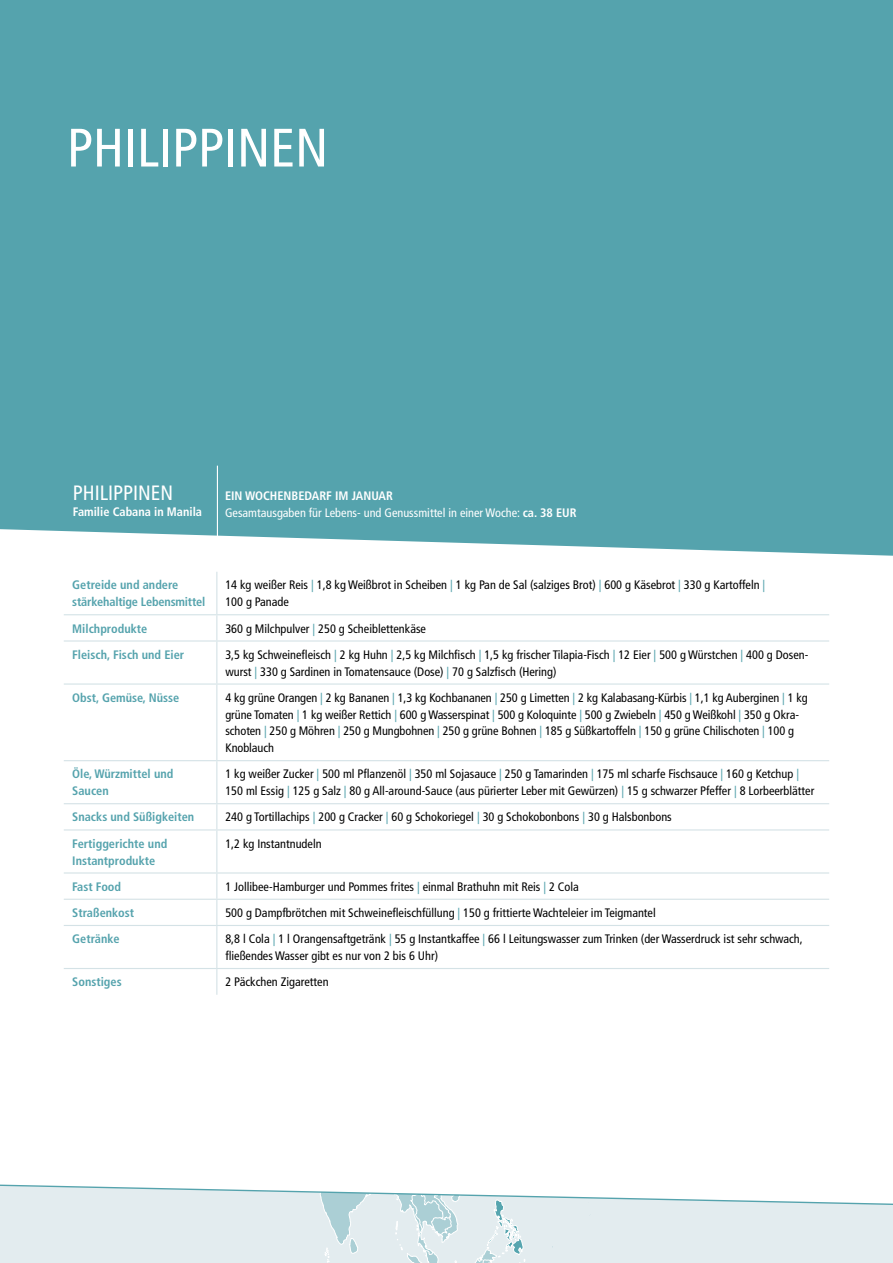
<style>
.page{position:relative;width:893px;height:1263px;background:#fff}
.page>*{position:absolute;margin:0;border:0;box-sizing:border-box;transform-origin:0 0}
.t1{font:condensed 54px "Frutiger LT Pro";color:#fff}
.t2{font:condensed 20.7px "Frutiger LT Pro";color:#fff}
.t3{font:condensed 12.3px/16.8px "Frutiger LT Pro";color:#000}
.t4{font:700 condensed 12.3px/16.8px "Frutiger LT Pro";color:#55a3ad}
.t5{font:condensed 12.3px/16.8px "Frutiger LT Pro";color:#fff}
.t6{font:700 condensed 12.3px "Frutiger LT Pro";color:#fff}
.s1{font-weight:700}
.s2{color:#55a3ad}
</style>
<div class="page">
<div style="left:0;top:0;width:893px;height:473px;background:#55a3ad"></div>
<svg style="left:0;top:466px;width:893px;height:90px;fill:#55a3ad"></svg>
<svg style="left:0;top:1184px;width:893px;height:79px;background:#e2ecef"></svg>
<hr style="left:216px;top:572px;width:1px;height:42px;background:#d4e2e6">
<hr style="left:64px;top:614px;width:153px;height:1px;background:#d4e2e6">
<hr style="left:217px;top:614px;width:612px;height:1px;background:#d4e2e6">
<svg style="left:216px;top:615px;width:1px;height:25px"></svg>
<hr style="left:64px;top:640px;width:153px;height:1px;background:#d4e2e6">
<hr style="left:217px;top:640px;width:612px;height:1px;background:#d4e2e6">
<hr style="left:216px;top:641px;width:1px;height:42px;background:#d4e2e6">
<hr style="left:64px;top:683px;width:153px;height:2px;background:#d4e2e6">
<hr style="left:217px;top:683px;width:612px;height:2px;background:#d4e2e6">
<hr style="left:216px;top:685px;width:1px;height:75px;background:#d4e2e6">
<hr style="left:64px;top:760px;width:153px;height:1px;background:#d4e2e6">
<hr style="left:217px;top:760px;width:612px;height:1px;background:#d4e2e6">
<hr style="left:216px;top:761px;width:1px;height:42px;background:#d4e2e6">
<hr style="left:64px;top:803px;width:153px;height:1px;background:#d4e2e6">
<hr style="left:217px;top:803px;width:612px;height:1px;background:#d4e2e6">
<svg style="left:216px;top:804px;width:1px;height:25px"></svg>
<hr style="left:64px;top:829px;width:153px;height:1px;background:#d4e2e6">
<hr style="left:217px;top:829px;width:612px;height:1px;background:#d4e2e6">
<hr style="left:216px;top:830px;width:1px;height:42px;background:#d4e2e6">
<hr style="left:64px;top:872px;width:153px;height:1px;background:#d4e2e6">
<hr style="left:217px;top:872px;width:612px;height:1px;background:#d4e2e6">
<hr style="left:64px;top:899px;width:153px;height:1px;background:#d4e2e6">
<hr style="left:217px;top:899px;width:612px;height:1px;background:#d4e2e6">
<svg style="left:216px;top:873px;width:1px;height:52px"></svg>
<hr style="left:64px;top:925px;width:153px;height:1px;background:#d4e2e6">
<hr style="left:217px;top:925px;width:612px;height:1px;background:#d4e2e6">
<hr style="left:216px;top:926px;width:1px;height:42px;background:#d4e2e6">
<hr style="left:64px;top:968px;width:153px;height:1px;background:#d4e2e6">
<hr style="left:217px;top:968px;width:612px;height:1px;background:#d4e2e6">
<svg style="left:216px;top:969px;width:1px;height:26px"></svg>
<hr style="left:217px;top:466px;width:1px;height:96px;background:#fff">
<h1 class="t1" style="left:67px;top:116px;width:263px">PHILIPPINEN</h1>
<h2 class="t2" style="left:73px;top:480px;width:102px">PHILIPPINEN</h2>
<p class="t6" style="left:73px;top:505px;width:131px">Familie Cabana in Manila</p>
<p class="t5" style="left:225px;top:487px;width:353px"><span class="s1">EIN WOCHENBEDARF IM JANUAR<br></span>Gesamtausgaben für Lebens- und Genussmittel in einer Woche: <span class="s1">ca. 38 EUR</span></p>
<p class="t4" style="left:72px;top:577px;width:135px">Getreide und andere stärkehaltige Lebensmittel</p>
<p class="t3" style="left:225px;top:577px;width:541px">14 kg weißer Reis <span class="s2">|</span> 1,8 kg Weißbrot in Scheiben <span class="s2">|</span> 1 kg Pan de Sal (salziges Brot) <span class="s2">|</span> 600 g Käsebrot <span class="s2">|</span> 330 g Kartoffeln <span class="s2">|<br></span>100 g Panade</p>
<p class="t4" style="left:72px;top:620px;width:77px">Milchprodukte</p>
<p class="t3" style="left:225px;top:620px;width:202px">360 g Milchpulver <span class="s2">|</span> 250 g Scheiblettenkäse</p>
<p class="t4" style="left:72px;top:646px;width:113px">Fleisch, Fisch und Eier</p>
<p class="t3" style="left:225px;top:646px;width:584px">3,5 kg Schweinefleisch <span class="s2">|</span> 2 kg Huhn <span class="s2">|</span> 2,5 kg Milchfisch <span class="s2">|</span> 1,5 kg frischer Tilapia-Fisch <span class="s2">|</span> 12 Eier <span class="s2">|</span> 500 g Würstchen <span class="s2">|</span> 400 g Dosen&shy;wurst <span class="s2">|</span> 330 g Sardinen in Tomatensauce (Dose) <span class="s2">|</span> 70 g Salzfisch (Hering)</p>
<p class="t4" style="left:72px;top:689px;width:109px">Obst, Gemüse, Nüsse</p>
<p class="t3" style="left:225px;top:689px;width:584px">4 kg grüne Orangen <span class="s2">|</span> 2 kg Bananen <span class="s2">|</span> 1,3 kg Kochbananen <span class="s2">|</span> 250 g Limetten <span class="s2">|</span> 2 kg Kalabasang-Kürbis <span class="s2">|</span> 1,1 kg Auberginen <span class="s2">|</span> 1 kg grüne Tomaten <span class="s2">|</span> 1 kg weißer Rettich <span class="s2">|</span> 600 g Wasserspinat <span class="s2">|</span> 500 g Koloquinte <span class="s2">|</span> 500 g Zwiebeln <span class="s2">|</span> 450 g Weißkohl <span class="s2">|</span> 350 g Okra&shy;schoten <span class="s2">|</span> 250 g Möhren <span class="s2">|</span> 250 g Mungbohnen <span class="s2">|</span> 250 g grüne Bohnen <span class="s2">|</span> 185 g Süßkartoffeln <span class="s2">|</span> 150 g grüne Chilischoten <span class="s2">|</span> 100 g Knoblauch</p>
<p class="t4" style="left:72px;top:766px;width:103px">Öle, Würzmittel und<br>Saucen</p>
<p class="t3" style="left:225px;top:766px;width:590px">1 kg weißer Zucker <span class="s2">|</span> 500 ml Pflanzenöl <span class="s2">|</span> 350 ml Sojasauce <span class="s2">|</span> 250 g Tamarinden <span class="s2">|</span> 175 ml scharfe Fischsauce <span class="s2">|</span> 160 g Ketchup <span class="s2">|<br></span>150 ml Essig <span class="s2">|</span> 125 g Salz <span class="s2">|</span> 80 g All-around-Sauce (aus pürierter Leber mit Gewürzen) <span class="s2">|</span> 15 g schwarzer Pfeffer <span class="s2">|</span> 8 Lorbeerblätter</p>
<p class="t4" style="left:72px;top:809px;width:124px">Snacks und Süßigkeiten</p>
<p class="t3" style="left:225px;top:809px;width:448px">240 g Tortillachips <span class="s2">|</span> 200 g Cracker <span class="s2">|</span> 60 g Schokoriegel <span class="s2">|</span> 30 g Schokobonbons <span class="s2">|</span> 30 g Halsbonbons</p>
<p class="t4" style="left:72px;top:835px;width:97px">Fertiggerichte und<br>Instantprodukte</p>
<p class="t3" style="left:225px;top:835px;width:98px">1,2 kg Instantnudeln</p>
<p class="t4" style="left:72px;top:878px;width:50px">Fast Food</p>
<p class="t3" style="left:225px;top:878px;width:355px">1 Jollibee-Hamburger und Pommes frites <span class="s2">|</span> einmal Brathuhn mit Reis <span class="s2">|</span> 2 Cola</p>
<p class="t4" style="left:72px;top:904px;width:63px">Straßenkost</p>
<p class="t3" style="left:225px;top:904px;width:432px">500 g Dampfbrötchen mit Schweinefleischfüllung <span class="s2">|</span> 150 g frittierte Wachteleier im Teigmantel</p>
<p class="t4" style="left:72px;top:930px;width:49px">Getränke</p>
<p class="t3" style="left:225px;top:931px;width:579px">8,8 l Cola <span class="s2">|</span> 1 l Orangensaftgetränk <span class="s2">|</span> 55 g Instantkaffee <span class="s2">|</span> 66 l Leitungswasser zum Trinken (der Wasserdruck ist sehr schwach, fließendes Wasser gibt es nur von 2 bis 6 Uhr)</p>
<p class="t4" style="left:72px;top:973px;width:51px">Sonstiges</p>
<p class="t3" style="left:225px;top:974px;width:105px">2 Päckchen Zigaretten</p>
</div>
